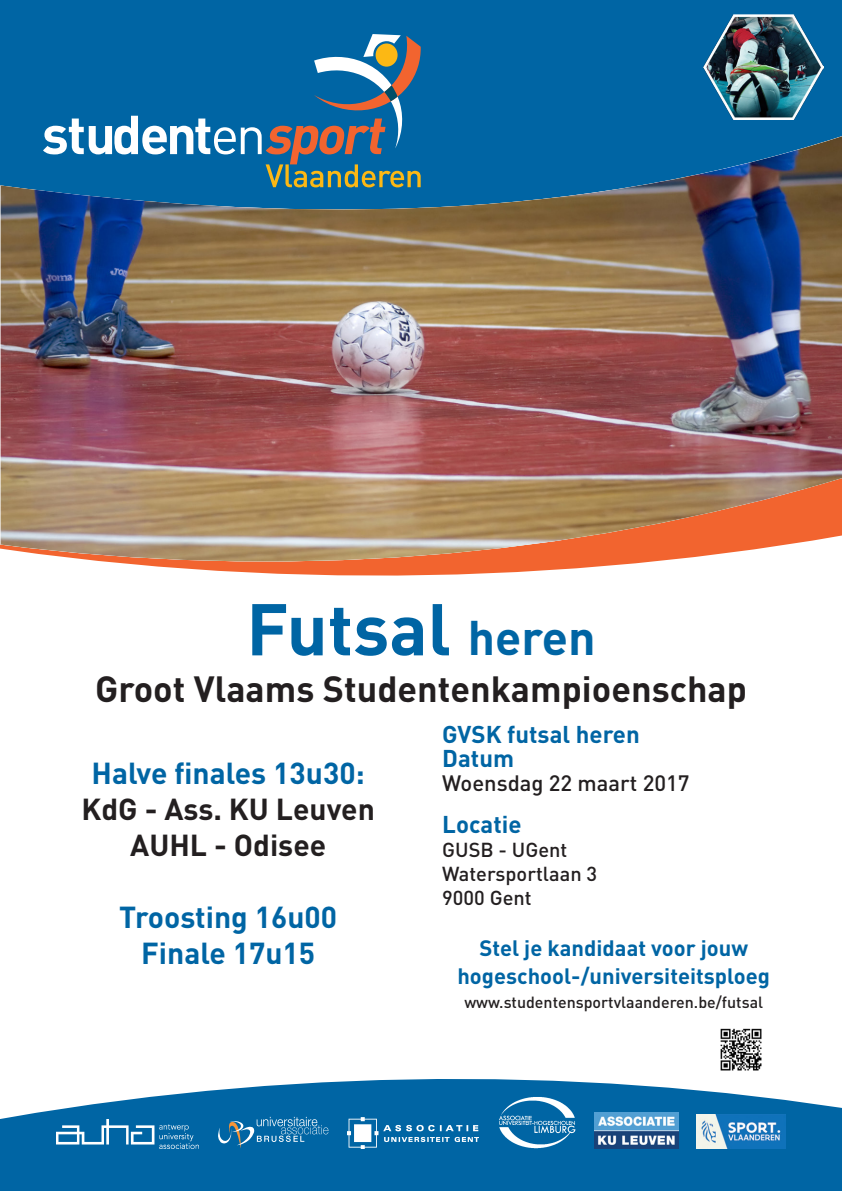
<style>
.page{position:relative;width:842px;height:1191px;background:#fff}
.page>*{position:absolute;margin:0;border:0;box-sizing:border-box;transform-origin:0 0}
.t1{font:700 72px "DIN";color:#0065a4}
.t2{font:700 36px "DIN";color:#231f20}
.t3{font:700 30px "DIN";color:#0065a4}
.t4{font:700 30px "DIN";color:#231f20}
.t5{font:700 24px "DIN";color:#0065a4}
.t6{font:700 22px/28.8px "DIN";color:#0065a4;text-align:center}
.t7{font:500 22px "DIN";color:#231f20}
.t8{font:500 20px "DIN";color:#231f20}
.t9{font:500 16px "DIN";color:#231f20}
.s1{font-size:48px}
</style>
<div class="page">
<div style="left:0;top:0;width:842px;height:372px;background:#0065a4"></div>
<svg style="left:44px;top:34px;width:377px;height:102px"></svg>
<svg style="left:0;top:1079px;width:842px;height:112px;background:#227ab0"></svg>
<img style="left:594px;top:1112px;width:84px;height:36px">
<img style="left:347px;top:1117px;width:132px;height:31px">
<img style="left:57px;top:1119px;width:142px;height:29px">
<img style="left:697px;top:1114px;width:88px;height:34px">
<svg style="left:217px;top:1116px;width:111px;height:32px;background:#2679ad"></svg>
<img style="left:497px;top:1096px;width:78px;height:52px">
<svg style="left:99px;top:561px;width:558px;height:15px;fill:#f2642f"></svg>
<img style="left:1px;top:136px;width:841px;height:425px">
<img style="left:720px;top:1028px;width:42px;height:43px">
<img style="left:703px;top:15px;width:121px;height:104px">
<p class="t1" style="left:246px;top:582px;width:351px">Futsal <span class="s1">heren</span></p>
<p class="t2" style="left:95px;top:665px;width:653px">Groot Vlaams Studentenkampioenschap</p>
<p class="t5" style="left:442px;top:718px;width:199px">GVSK futsal heren</p>
<p class="t5" style="left:442px;top:742px;width:73px">Datum</p>
<p class="t7" style="left:442px;top:769px;width:249px">Woensdag 22 maart 2017</p>
<p class="t5" style="left:442px;top:808px;width:81px">Locatie</p>
<p class="t8" style="left:442px;top:837px;width:127px">GUSB - UGent</p>
<p class="t8" style="left:442px;top:861px;width:156px">Watersportlaan 3</p>
<p class="t8" style="left:442px;top:885px;width:91px">9000 Gent</p>
<p class="t6" style="left:457px;top:932px;width:314px">Stel je kandidaat voor jouw hogeschool-/universiteitsploeg</p>
<p class="t9" style="left:464px;top:992px;width:300px">www.studentensportvlaanderen.be/futsal</p>
<p class="t3" style="left:92px;top:753px;width:275px">Halve finales 13u30:</p>
<p class="t4" style="left:81px;top:789px;width:295px">KdG - Ass. KU Leuven</p>
<p class="t4" style="left:130px;top:825px;width:197px">AUHL - Odisee</p>
<p class="t3" style="left:119px;top:897px;width:219px">Troosting 16u00</p>
<p class="t3" style="left:141px;top:933px;width:175px">Finale 17u15</p>
</div>
